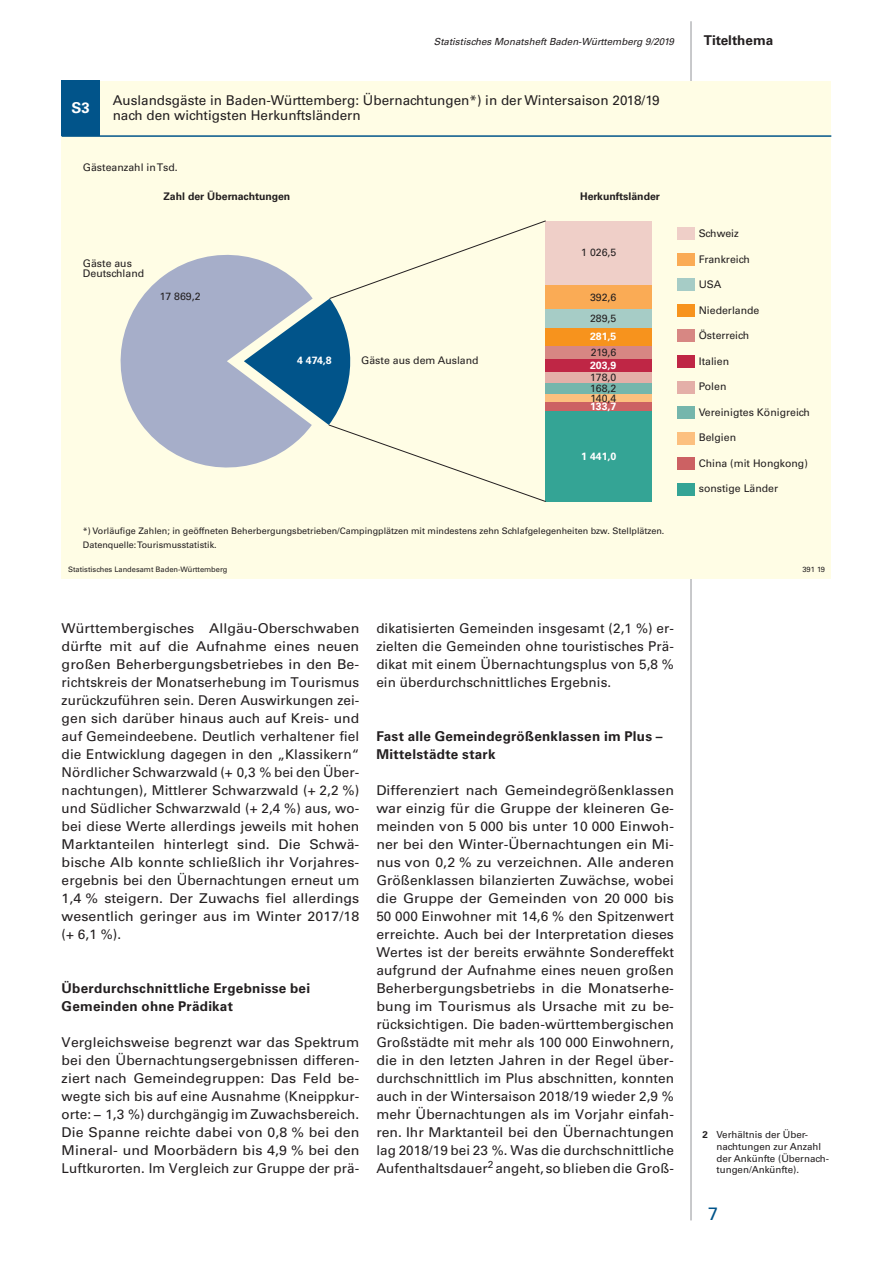
<style>
.page{position:relative;width:893px;height:1263px;background:#fff}
.page>*{position:absolute;margin:0;border:0;box-sizing:border-box;transform-origin:0 0}
.t1{font:18px "Univers";color:#01548a}
.t2{font:700 15px "Univers";color:#fff}
.t3{font:13.5px/18px "Univers";letter-spacing:.005em;color:#231f20;text-align:justify;scale:1.05 1}
.t4{font:13.5px/18px "Univers";letter-spacing:.005em;color:#231f20;text-align:justify}
.t5{font:700 13.5px/18px "Univers";letter-spacing:.02em;color:#231f20}
.t6{font:700 13.5px "Univers";color:#231f20}
.t7{font:10.5px/21.5px "Univers";color:#231f20}
.t8{font:700 10.5px "Univers";color:#231f20}
.t9{font:700 10.5px "Univers";color:#fff}
.t10{font:9.75px/11.7px "Univers";color:#231f20}
.t11{font:italic 9.75px "Univers";color:#231f20}
.t12{font:9px/13.5px "Univers";color:#231f20}
.t13{font:7.5px "Univers";color:#231f20}
.s1{font-weight:700}
</style>
<div class="page">
<hr style="left:691px;top:21px;width:1px;height:1199px;background:#939598">
<div style="left:62px;top:81px;width:769px;height:497px;background:#fffde5"></div>
<div style="left:62px;top:81px;width:38px;height:55px;background:#01548a"></div>
<svg style="left:120px;top:254px;width:124px;height:214px;fill:#a6aec9"></svg>
<div style="left:546px;top:221px;width:106px;height:64px;background:#efcfc8"></div>
<div style="left:546px;top:285px;width:106px;height:25px;background:#faab55"></div>
<div style="left:546px;top:310px;width:106px;height:18px;background:#a6ccc6"></div>
<div style="left:546px;top:328px;width:106px;height:18px;background:#f7931d"></div>
<div style="left:546px;top:346px;width:106px;height:13px;background:#d78783"></div>
<div style="left:546px;top:359px;width:106px;height:13px;background:#bf2645"></div>
<div style="left:546px;top:372px;width:106px;height:11px;background:#e4afa8"></div>
<div style="left:546px;top:383px;width:106px;height:11px;background:#75b6ac"></div>
<div style="left:546px;top:394px;width:106px;height:9px;background:#fcc07f"></div>
<div style="left:546px;top:403px;width:106px;height:8px;background:#cc6163"></div>
<div style="left:546px;top:411px;width:106px;height:90px;background:#34a495"></div>
<hr style="left:62px;top:135px;width:769px;height:2px;background:#01548a">
<svg style="left:244px;top:220px;width:302px;height:282px"></svg>
<div style="left:677px;top:253px;width:17px;height:13px;background:#faab55"></div>
<div style="left:677px;top:228px;width:17px;height:12px;background:#efcfc8"></div>
<div style="left:677px;top:279px;width:17px;height:12px;background:#a6ccc6"></div>
<div style="left:677px;top:304px;width:17px;height:13px;background:#f7931d"></div>
<div style="left:677px;top:330px;width:17px;height:12px;background:#d78783"></div>
<div style="left:677px;top:355px;width:17px;height:13px;background:#bf2645"></div>
<div style="left:677px;top:381px;width:17px;height:12px;background:#e4afa8"></div>
<div style="left:677px;top:406px;width:17px;height:13px;background:#75b6ac"></div>
<div style="left:677px;top:432px;width:17px;height:12px;background:#fcc07f"></div>
<div style="left:677px;top:457px;width:17px;height:13px;background:#cc6163"></div>
<div style="left:677px;top:483px;width:17px;height:12px;background:#34a495"></div>
<p class="t2" style="left:72px;top:99px;width:20px">S3</p>
<p class="t11" style="left:434px;top:35px;width:242px">Statistisches Monatsheft Baden-Württemberg 9/2019</p>
<p class="t6" style="left:704px;top:32px;width:71px">Titelthema</p>
<p class="t4" style="left:113px;top:94px;width:548px;line-height:14.2px">Auslandsgäste in Baden-Württemberg: Übernachtungen*) in der Wintersaison 2018/19 nach den wichtigsten Herkunftsländern</p>
<p class="t7" style="left:83px;top:156px;width:96px">Gästeanzahl in Tsd.</p>
<p class="t8" style="left:163px;top:190px;width:128px">Zahl der Übernachtungen</p>
<p class="t8" style="left:580px;top:190px;width:81px">Herkunftsländer</p>
<p class="t7" style="left:83px;top:252px;width:51px">Gäste aus</p>
<p class="t7" style="left:83px;top:263px;width:63px">Deutschland</p>
<p class="t7" style="left:160px;top:286px;width:42px">17 869,2</p>
<p class="t9" style="left:297px;top:355px;width:36px">4 474,8</p>
<p class="t7" style="left:361px;top:350px;width:119px">Gäste aus dem Ausland</p>
<p class="t7" style="left:581px;top:242px;width:37px">1 026,5</p>
<p class="t7" style="left:590px;top:286px;width:28px">392,6<br>289,5</p>
<p class="t9" style="left:590px;top:330px;width:28px">281,5</p>
<p class="t7" style="left:591px;top:341px;width:27px">219,6</p>
<p class="t9" style="left:590px;top:359px;width:28px">203,9</p>
<p class="t7" style="left:590px;top:372px;width:28px;line-height:10.8px">178,0<br>168,2</p>
<p class="t7" style="left:590px;top:387px;width:27px">140,4</p>
<p class="t9" style="left:590px;top:400px;width:28px">133,7</p>
<p class="t9" style="left:581px;top:450px;width:37px">1 441,0</p>
<p class="t12" style="left:83px;top:525px;width:583px">*) Vorläufige Zahlen; in geöffneten Beherbergungsbetrieben/Campingplätzen mit mindestens zehn Schlafgelegenheiten bzw. Stellplätzen.<br>Datenquelle: Tourismusstatistik.</p>
<p class="t7" style="left:699px;top:223px;width:42px">Schweiz</p>
<p class="t7" style="left:699px;top:248px;width:53px">Frankreich</p>
<p class="t7" style="left:699px;top:274px;width:24px">USA</p>
<p class="t7" style="left:699px;top:299px;width:62px">Niederlande</p>
<p class="t7" style="left:699px;top:325px;width:52px">Österreich</p>
<p class="t7" style="left:699px;top:350px;width:32px">Italien</p>
<p class="t7" style="left:699px;top:376px;width:29px">Polen</p>
<p class="t7" style="left:699px;top:401px;width:113px">Vereinigtes Königreich</p>
<p class="t7" style="left:699px;top:427px;width:39px">Belgien</p>
<p class="t7" style="left:699px;top:452px;width:111px">China (mit Hongkong)</p>
<p class="t7" style="left:699px;top:478px;width:81px">sonstige Länder</p>
<p class="t13" style="left:68px;top:564px;width:161px">Statistisches Landesamt Baden-Württemberg</p>
<p class="t13" style="left:802px;top:565px;width:24px">391 19</p>
<p class="t3" style="left:62px;top:619px;width:285px">Württembergisches Allgäu-Oberschwaben dürfte mit auf die Aufnahme eines neuen großen Beherbergungsbetriebes in den Be&shy;richtskreis der Monatserhebung im Tourismus zurückzuführen sein. Deren Auswirkungen zei&shy;gen sich darüber hinaus auch auf Kreis- und auf Gemeindeebene. Deutlich verhaltener fiel die Entwicklung dagegen in den „Klassikern“ Nördlicher Schwarzwald (+ 0,3 % bei den Über&shy;nachtungen), Mittlerer Schwarzwald (+ 2,2 %) und Südlicher Schwarzwald (+ 2,4 %) aus, wo&shy;bei diese Werte allerdings jeweils mit hohen Marktanteilen hinterlegt sind. Die Schwä&shy;bische Alb konnte schließlich ihr Vorjahres&shy;ergebnis bei den Übernachtungen erneut um 1,4 % steigern. Der Zuwachs fiel allerdings wesentlich geringer aus im Winter 2017/18 (+ 6,1 %).</p>
<p class="t5" style="left:62px;top:979px;width:250px">Überdurchschnittliche Ergebnisse bei<br>Gemeinden ohne Prädikat</p>
<p class="t4" style="left:62px;top:1033px;width:299px">Vergleichsweise begrenzt war das Spektrum bei den Übernachtungsergebnissen differen&shy;ziert nach Gemeindegruppen: Das Feld be&shy;wegte sich bis auf eine Ausnahme (Kneippkur&shy;orte: − 1,3 %) durchgängig im Zuwachsbereich.<br>Die Spanne reichte dabei von 0,8 % bei den Mineral- und Moorbädern bis 4,9 % bei den Luftkurorten. Im Vergleich zur Gruppe der prä-</p>
<p class="t4" style="left:376px;top:619px;width:299px">dikatisierten Gemeinden insgesamt (2,1 %) er&shy;zielten die Gemeinden ohne touristisches Prä&shy;dikat mit einem Übernachtungsplus von 5,8 % ein überdurchschnittliches Ergebnis.</p>
<p class="t5" style="left:376px;top:727px;width:288px">Fast alle Gemeindegrößenklassen im Plus –<br>Mittelstädte stark</p>
<p class="t3" style="left:376px;top:781px;width:285px">Differenziert nach Gemeindegrößenklassen war einzig für die Gruppe der kleineren Ge&shy;meinden von 5 000 bis unter 10 000 Einwoh&shy;ner bei den Winter-Übernachtungen ein Mi&shy;nus von 0,2 % zu verzeichnen. Alle anderen Größenklassen bilanzierten Zuwächse, wobei die Gruppe der Gemeinden von 20 000 bis 50 000 Einwohner mit 14,6 % den Spitzenwert erreichte. Auch bei der Interpretation dieses Wertes ist der bereits erwähnte Sondereffekt aufgrund der Aufnahme eines neuen großen Beherbergungsbetriebs in die Monatserhe&shy;bung im Tourismus als Ursache mit zu be&shy;rücksichtigen. Die baden-württembergischen Großstädte mit mehr als 100 000 Einwohnern, die in den letzten Jahren in der Regel über&shy;durchschnittlich im Plus abschnitten, konnten auch in der Wintersaison 2018/19 wieder 2,9 % mehr Übernachtungen als im Vorjahr einfah&shy;ren. Ihr Marktanteil bei den Übernachtungen lag 2018/19 bei 23 %. Was die durchschnittliche Aufenthaltsdauer<sup>2</sup> angeht, so blieben die Groß-</p>
<p class="t10" style="left:716px;top:1129px;width:114px;text-indent:-14px"><span class="s1">2</span> Verhältnis der Über&shy;nachtungen zur Anzahl der Ankünfte (Übernach&shy;tungen/Ankünfte).</p>
<h1 class="t1" style="left:708px;top:1203px;width:12px">7</h1>
</div>
